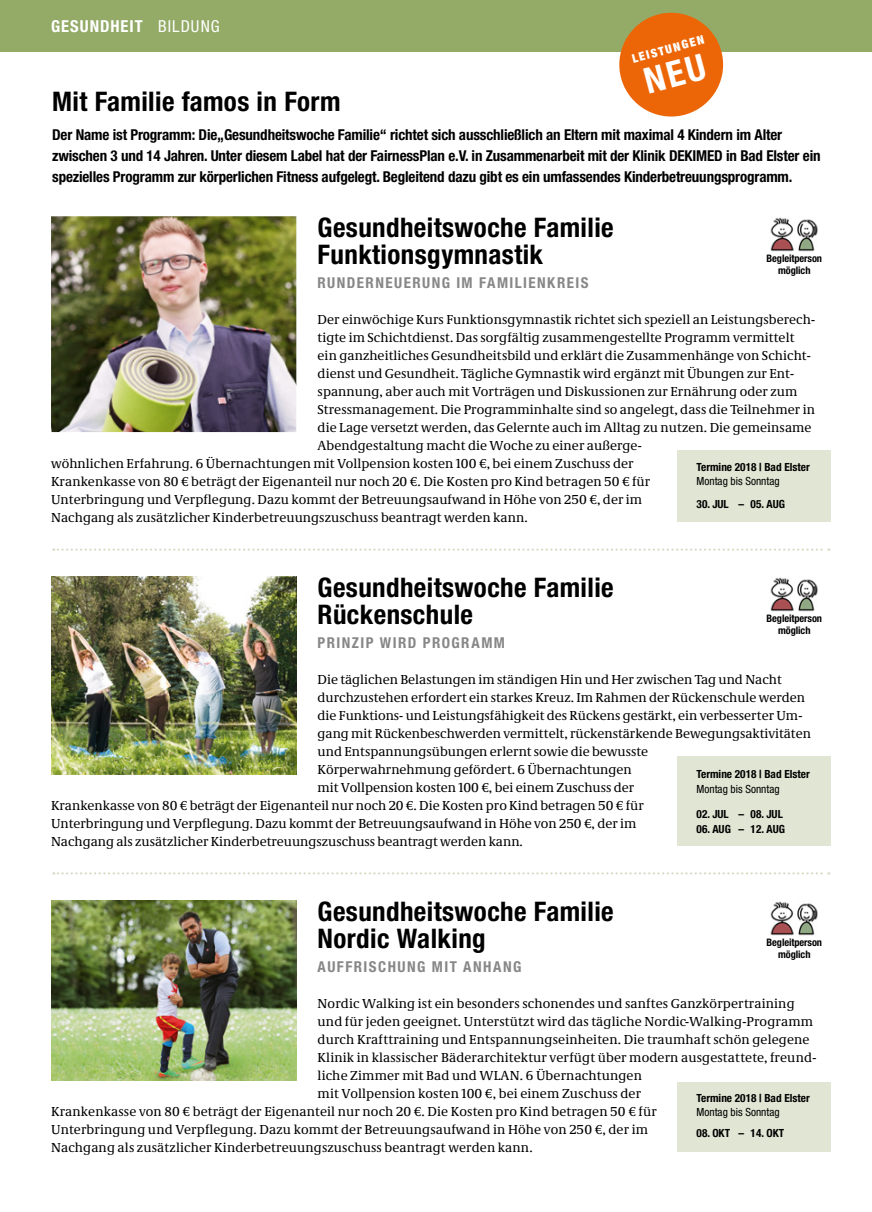
<style>
.page{position:relative;width:872px;height:1212px;background:#fff}
.page>*{position:absolute;margin:0;border:0;box-sizing:border-box;transform-origin:0 0}
.Headline{font:700 condensed 27px/27px "Helvetica Neue";letter-spacing:.015em;color:#000}
.sub_60{font:700 condensed 16.5px "Helvetica Neue";letter-spacing:.06em;color:#fff}
.Fliesstext{font:700 condensed 15px/21px "Helvetica Neue";letter-spacing:-.01em;color:#000}
.sub_60-2{font:700 condensed 15px "Helvetica Neue";letter-spacing:.095em;color:#878787}
.Headline-2{font:700 condensed 15px "Helvetica Neue";letter-spacing:.095em;color:#878787}
.Fliesstext-2{font:13.5px "Neue Demos";letter-spacing:.005em;color:#000}
.t1{font:900 condensed 12px "Helvetica Neue";color:#fff}
.Fliesstext-3{font:700 condensed 11.25px "Helvetica Neue";color:#000}
.Fliesstext-4{font:condensed 11.25px "Helvetica Neue";color:#000}
.sub_60-3{font:700 condensed 10.35px "Helvetica Neue";letter-spacing:-.01em;color:#000}
.s1{font-weight:400}
</style>
<div class="page">
<div style="left:0;top:0;width:872px;height:51px;background:#94ab68"></div>
<img style="left:51px;top:576px;width:245px;height:198px">
<img style="left:51px;top:216px;width:245px;height:216px">
<svg style="left:53px;top:548px;width:776px;height:3px"></svg>
<svg style="left:53px;top:872px;width:776px;height:2px"></svg>
<img style="left:771px;top:217px;width:47px;height:35px">
<img style="left:771px;top:901px;width:47px;height:35px">
<img style="left:771px;top:577px;width:47px;height:35px">
<div style="left:677px;top:756px;width:153px;height:90px;background:#e1e5d3"></div>
<img style="left:51px;top:900px;width:245px;height:180px">
<div style="left:677px;top:1082px;width:153px;height:70px;background:#e1e5d3"></div>
<div style="left:677px;top:450px;width:153px;height:72px;background:#e1e5d3"></div>
<div style="left:619px;top:13px;width:104px;height:104px;background:#ec6608;border-radius:50%"></div>
<p class="sub_60" style="left:51px;top:16px;width:170px">GESUNDHEIT <span class="s1">BILDUNG</span></p>
<p class="t1" style="left:630px;top:51px;width:76px;rotate:-15deg">LEISTUNGEN</p>
<p class="Headline" style="left:52px;top:88px;width:290px">Mit Familie famos in Form</p>
<p class="Fliesstext" style="left:52px;top:124px;width:770px">Der Name ist Programm: Die„Gesundheitswoche Familie“ richtet sich ausschließlich an Eltern mit maximal 4 Kindern im Alter zwischen 3 und 14 Jahren. Unter diesem Label hat der FairnessPlan e.V. in Zusammenarbeit mit der Klinik DEKIMED in Bad Elster ein spezielles Programm zur körperlichen Fitness aufgelegt. Begleitend dazu gibt es ein umfassendes Kinderbetreuungsprogramm.</p>
<p class="Headline" style="left:317px;top:214px;width:298px">Gesundheitswoche Familie<br>Funktionsgymnastik</p>
<p class="sub_60-2" style="left:317px;top:274px;width:272px">RUNDERNEUERUNG IM FAMILIENKREIS</p>
<p class="sub_60-3" style="left:766px;top:252px;width:57px">Begleitperson</p>
<p class="sub_60-3" style="left:778px;top:264px;width:34px">möglich</p>
<p class="Fliesstext-2" style="left:317px;top:311px;width:499px">Der einwöchige Kurs Funktionsgymnastik richtet sich speziell an Leistungsberech-</p>
<p class="Fliesstext-2" style="left:317px;top:329px;width:478px">tigte im Schichtdienst. Das sorgfältig zusammengestellte Programm vermittelt</p>
<p class="Fliesstext-2" style="left:317px;top:347px;width:494px">ein ganzheitliches Gesundheitsbild und erklärt die Zusammenhänge von Schicht-</p>
<p class="Fliesstext-2" style="left:317px;top:365px;width:478px">dienst und Gesundheit. Tägliche Gymnastik wird ergänzt mit Übungen zur Ent-</p>
<p class="Fliesstext-2" style="left:317px;top:383px;width:481px">spannung, aber auch mit Vorträgen und Diskussionen zur Ernährung oder zum</p>
<p class="Fliesstext-2" style="left:317px;top:401px;width:499px">Stressmanagement. Die Programminhalte sind so angelegt, dass die Teilnehmer in</p>
<p class="Fliesstext-2" style="left:317px;top:419px;width:495px">die Lage versetzt werden, das Gelernte auch im Alltag zu nutzen. Die gemeinsame</p>
<p class="Fliesstext-2" style="left:317px;top:437px;width:325px">Abendgestaltung macht die Woche zu einer außerge-</p>
<p class="Fliesstext-2" style="left:51px;top:455px;width:584px">wöhnlichen Erfahrung. 6 Übernachtungen mit Vollpension kosten 100 €, bei einem Zuschuss der</p>
<p class="Fliesstext-2" style="left:51px;top:473px;width:601px">Krankenkasse von 80 € beträgt der Eigenanteil nur noch 20 €. Die Kosten pro Kind betragen 50 € für</p>
<p class="Fliesstext-2" style="left:51px;top:491px;width:593px">Unterbringung und Verpflegung. Dazu kommt der Betreuungsaufwand in Höhe von 250 €, der im</p>
<p class="Fliesstext-2" style="left:51px;top:509px;width:478px">Nachgang als zusätzlicher Kinderbetreuungszuschuss beantragt werden kann.</p>
<p class="Fliesstext-3" style="left:696px;top:460px;width:115px">Termine 2018 | Bad Elster</p>
<p class="Fliesstext-4" style="left:696px;top:475px;width:85px">Montag bis Sonntag</p>
<p class="Fliesstext-3" style="left:696px;top:497px;width:90px">30. JUL – 05. AUG</p>
<p class="Headline" style="left:317px;top:574px;width:298px">Gesundheitswoche Familie<br>Rückenschule</p>
<p class="Headline-2" style="left:317px;top:634px;width:189px">PRINZIP WIRD PROGRAMM</p>
<p class="sub_60-3" style="left:766px;top:612px;width:57px">Begleitperson</p>
<p class="sub_60-3" style="left:778px;top:624px;width:34px">möglich</p>
<p class="Fliesstext-2" style="left:317px;top:671px;width:466px">Die täglichen Belastungen im ständigen Hin und Her zwischen Tag und Nacht</p>
<p class="Fliesstext-2" style="left:317px;top:689px;width:489px">durchzustehen erfordert ein starkes Kreuz. Im Rahmen der Rückenschule werden</p>
<p class="Fliesstext-2" style="left:317px;top:707px;width:486px">die Funktions- und Leistungsfähigkeit des Rückens gestärkt, ein verbesserter Um-</p>
<p class="Fliesstext-2" style="left:317px;top:725px;width:495px">gang mit Rückenbeschwerden vermittelt, rückenstärkende Bewegungsaktivitäten</p>
<p class="Fliesstext-2" style="left:317px;top:743px;width:332px">und Entspannungsübungen erlernt sowie die bewusste</p>
<p class="Fliesstext-2" style="left:317px;top:761px;width:315px">Körperwahrnehmung gefördert. 6 Übernachtungen</p>
<p class="Fliesstext-2" style="left:317px;top:779px;width:318px">mit Vollpension kosten 100 €, bei einem Zuschuss der</p>
<p class="Fliesstext-2" style="left:51px;top:797px;width:594px">Krankenkasse von 80 € beträgt der Eigenanteil nur noch 20 €. Die Kosten pro Kind betragen 50 € für</p>
<p class="Fliesstext-2" style="left:51px;top:815px;width:587px">Unterbringung und Verpflegung. Dazu kommt der Betreuungsaufwand in Höhe von 250 €, der im</p>
<p class="Fliesstext-2" style="left:51px;top:833px;width:473px">Nachgang als zusätzlicher Kinderbetreuungszuschuss beantragt werden kann.</p>
<p class="Fliesstext-3" style="left:696px;top:767px;width:115px">Termine 2018 | Bad Elster</p>
<p class="Fliesstext-4" style="left:696px;top:782px;width:85px">Montag bis Sonntag</p>
<p class="Fliesstext-3" style="left:696px;top:807px;width:88px">02. JUL – 08. JUL</p>
<p class="Fliesstext-3" style="left:696px;top:822px;width:90px">06. AUG – 12. AUG</p>
<p class="Headline" style="left:317px;top:898px;width:298px">Gesundheitswoche Familie<br>Nordic Walking</p>
<p class="sub_60-2" style="left:317px;top:958px;width:205px">AUFFRISCHUNG MIT ANHANG</p>
<p class="sub_60-3" style="left:766px;top:936px;width:57px">Begleitperson</p>
<p class="sub_60-3" style="left:778px;top:948px;width:34px">möglich</p>
<p class="Fliesstext-2" style="left:317px;top:995px;width:478px">Nordic Walking ist ein besonders schonendes und sanftes Ganzkörpertraining</p>
<p class="Fliesstext-2" style="left:317px;top:1013px;width:497px">und für jeden geeignet. Unterstützt wird das tägliche Nordic-Walking-Programm</p>
<p class="Fliesstext-2" style="left:317px;top:1031px;width:493px">durch Krafttraining und Entspannungseinheiten. Die traumhaft schön gelegene</p>
<p class="Fliesstext-2" style="left:317px;top:1049px;width:500px">Klinik in klassischer Bäderarchitektur verfügt über modern ausgestattete, freund-</p>
<p class="Fliesstext-2" style="left:317px;top:1067px;width:326px">liche Zimmer mit Bad und WLAN. 6 Übernachtungen</p>
<p class="Fliesstext-2" style="left:317px;top:1085px;width:325px">mit Vollpension kosten 100 €, bei einem Zuschuss der</p>
<p class="Fliesstext-2" style="left:51px;top:1103px;width:607px">Krankenkasse von 80 € beträgt der Eigenanteil nur noch 20 €. Die Kosten pro Kind betragen 50 € für</p>
<p class="Fliesstext-2" style="left:51px;top:1121px;width:598px">Unterbringung und Verpflegung. Dazu kommt der Betreuungsaufwand in Höhe von 250 €, der im</p>
<p class="Fliesstext-2" style="left:51px;top:1139px;width:483px">Nachgang als zusätzlicher Kinderbetreuungszuschuss beantragt werden kann.</p>
<p class="Fliesstext-3" style="left:696px;top:1091px;width:115px">Termine 2018 | Bad Elster</p>
<p class="Fliesstext-4" style="left:696px;top:1105px;width:85px">Montag bis Sonntag</p>
<p class="Fliesstext-3" style="left:696px;top:1126px;width:89px">08. OKT – 14. OKT</p>
</div>
